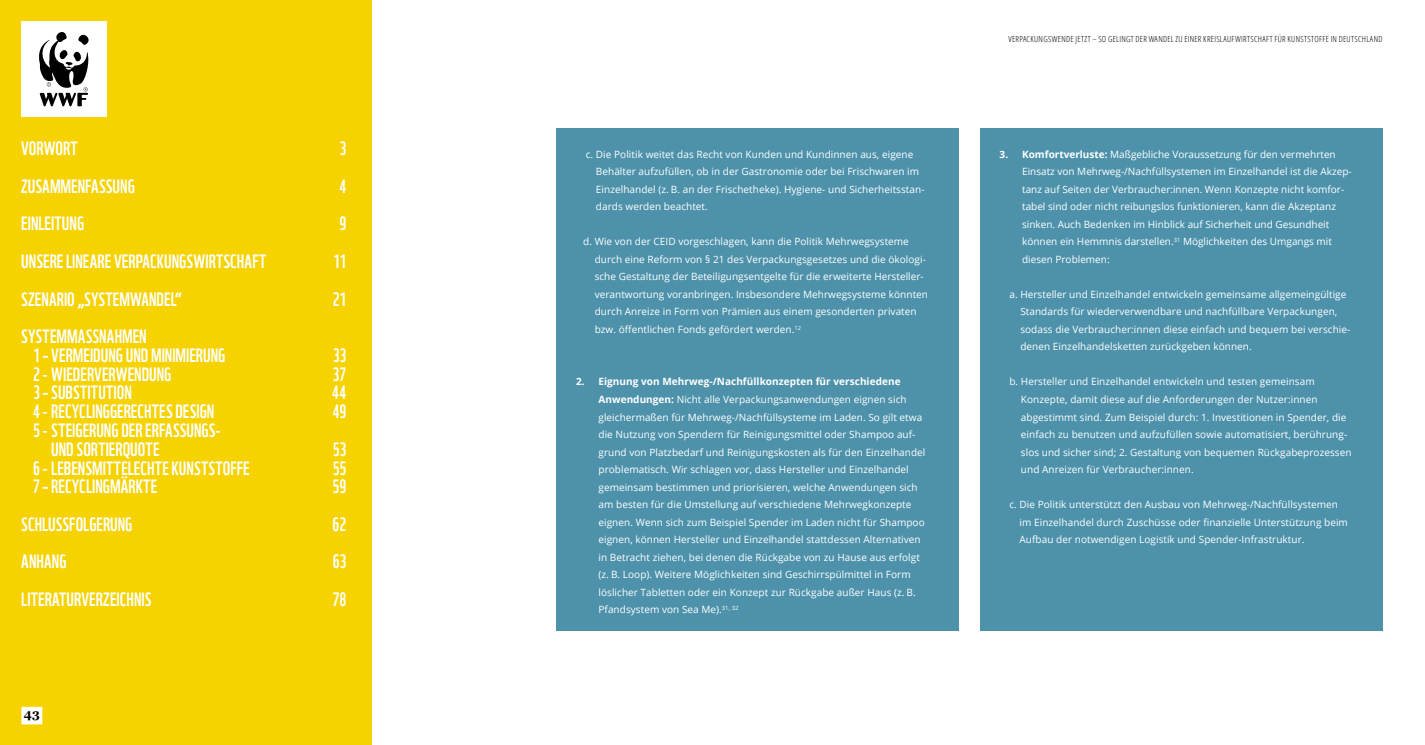
<style>
.page{position:relative;width:1425px;height:745px;background:#fff}
.page>*{position:absolute;margin:0;border:0;box-sizing:border-box;transform-origin:0 0}
.t1{font:18.75px/18.8px "WWF";letter-spacing:.005em;color:#fff}
.t2{font:700 12.5px "Georgia";color:#000}
.t3{font:10px/17.5px "Open Sans";letter-spacing:.005em;color:#fff}
.t4{font:300 condensed 8.38px "Open Sans";letter-spacing:.035em;color:#000}
.s1{font-weight:700}
</style>
<div class="page">
<div style="left:0;top:0;width:372px;height:744px;background:#f5d200"></div>
<div style="left:555px;top:128px;width:403px;height:502px;background:#4d92aa"></div>
<div style="left:979px;top:128px;width:403px;height:502px;background:#4d92aa"></div>
<div style="left:21px;top:21px;width:85px;height:96px;background:#fff"></div>
<svg style="left:39px;top:32px;width:50px;height:74px"></svg>
<div style="left:21px;top:706px;width:21px;height:18px;background:#fff"></div>
<h1 class="t1" style="left:21px;top:137px;width:58px">VORWORT</h1>
<h1 class="t1" style="left:339px;top:137px;width:8px">3</h1>
<h1 class="t1" style="left:21px;top:175px;width:115px">ZUSAMMENFASSUNG</h1>
<h1 class="t1" style="left:339px;top:175px;width:8px">4</h1>
<h1 class="t1" style="left:21px;top:212px;width:64px">EINLEITUNG</h1>
<h1 class="t1" style="left:339px;top:212px;width:8px">9</h1>
<h1 class="t1" style="left:21px;top:250px;width:246px">UNSERE LINEARE VERPACKUNGSWIRTSCHAFT</h1>
<h1 class="t1" style="left:333px;top:250px;width:15px">11</h1>
<h1 class="t1" style="left:21px;top:287px;width:162px">SZENARIO „SYSTEMWANDEL“</h1>
<h1 class="t1" style="left:333px;top:287px;width:15px">21</h1>
<h1 class="t1" style="left:33px;top:325px;width:194px;text-indent:-12px">SYSTEMMASSNAHMEN<br>1 – VERMEIDUNG UND MINIMIERUNG</h1>
<h1 class="t1" style="left:333px;top:344px;width:15px">33</h1>
<h1 class="t1" style="left:33px;top:362px;width:140px">2 - WIEDERVERWENDUNG</h1>
<h1 class="t1" style="left:332px;top:362px;width:15px">37</h1>
<h1 class="t1" style="left:33px;top:381px;width:100px">3 –SUBSTITUTION</h1>
<h1 class="t1" style="left:332px;top:381px;width:16px">44</h1>
<h1 class="t1" style="left:33px;top:400px;width:183px">4 - RECYCLINGGERECHTES DESIGN</h1>
<h1 class="t1" style="left:333px;top:400px;width:15px">49</h1>
<h1 class="t1" style="left:51px;top:419px;width:171px;text-indent:-18px">5 - STEIGERUNG DER ERFASSUNGS-<br>UND SORTIERQUOTE</h1>
<h1 class="t1" style="left:333px;top:437px;width:15px">53</h1>
<h1 class="t1" style="left:33px;top:456px;width:218px">6 - LEBENSMITTELECHTE KUNSTSTOFFE</h1>
<h1 class="t1" style="left:333px;top:456px;width:15px">55</h1>
<h1 class="t1" style="left:33px;top:475px;width:126px">7 – RECYCLINGMÄRKTE</h1>
<h1 class="t1" style="left:332px;top:475px;width:15px">59</h1>
<h1 class="t1" style="left:21px;top:512px;width:113px">SCHLUSSFOLGERUNG</h1>
<h1 class="t1" style="left:333px;top:512px;width:15px">62</h1>
<h1 class="t1" style="left:21px;top:550px;width:47px">ANHANG</h1>
<h1 class="t1" style="left:333px;top:550px;width:15px">63</h1>
<h1 class="t1" style="left:21px;top:587px;width:132px">LITERATURVERZEICHNIS</h1>
<h1 class="t1" style="left:333px;top:587px;width:15px">78</h1>
<p class="t2" style="left:24px;top:704px;width:17px">43</p>
<p class="t3" style="left:596px;top:145px;width:330px;text-indent:-10px">c. Die Politik weitet das Recht von Kunden und Kundinnen aus, eigene Behälter aufzufüllen, ob in der Gastronomie oder bei Frischwaren im Einzelhandel (z. B. an der Frischetheke). Hygiene- und Sicherheitsstan&shy;dards werden beachtet.</p>
<p class="t3" style="left:594px;top:232px;width:335px;text-indent:-12px">d. Wie von der CEID vorgeschlagen, kann die Politik Mehrwegsysteme durch eine Reform von § 21 des Verpackungsgesetzes und die ökologi&shy;sche Gestaltung der Beteiligungsentgelte für die erweiterte Hersteller&shy;verantwortung voranbringen. Insbesondere Mehrwegsysteme könnten durch Anreize in Form von Prämien aus einem gesonderten privaten bzw. öffentlichen Fonds gefördert werden.<sup>12</sup></p>
<p class="t3" style="left:598px;top:372px;width:328px;text-indent:-22px"><span class="s1">2. Eignung von Mehrweg-/Nachfüllkonzepten für verschiedene Anwendungen:</span> Nicht alle Verpackungsanwendungen eignen sich gleichermaßen für Mehrweg-/Nachfüllsysteme im Laden. So gilt etwa die Nutzung von Spendern für Reinigungsmittel oder Shampoo auf&shy;grund von Platzbedarf und Reinigungskosten als für den Einzelhandel problematisch. Wir schlagen vor, dass Hersteller und Einzelhandel gemeinsam bestimmen und priorisieren, welche Anwendungen sich am besten für die Umstellung auf verschiedene Mehrwegkonzepte eignen. Wenn sich zum Beispiel Spender im Laden nicht für Shampoo eignen, können Hersteller und Einzelhandel stattdessen Alternativen in Betracht ziehen, bei denen die Rückgabe von zu Hause aus erfolgt (z. B. Loop). Weitere Möglichkeiten sind Geschirrspülmittel in Form löslicher Tabletten oder ein Konzept zur Rückgabe außer Haus (z. B.<br>Pfandsystem von Sea Me).<sup>31,</sup> <sup>32</sup></p>
<p class="t4" style="left:1008px;top:34px;width:375px">VERPACKUNGSWENDE JETZT – SO GELINGT DER WANDEL ZU EINER KREISLAUFWIRTSCHAFT FÜR KUNSTSTOFFE IN DEUTSCHLAND</p>
<p class="t3" style="left:1022px;top:145px;width:331px;text-indent:-22px"><span class="s1">3. Komfortverluste:</span> Maßgebliche Voraussetzung für den vermehrten Einsatz von Mehrweg-/Nachfüllsystemen im Einzelhandel ist die Akzep&shy;tanz auf Seiten der Verbraucher:innen. Wenn Konzepte nicht komfor&shy;tabel sind oder nicht reibungslos funktionieren, kann die Akzeptanz sinken. Auch Bedenken im Hinblick auf Sicherheit und Gesundheit können ein Hemmnis darstellen.<sup>31</sup> Möglichkeiten des Umgangs mit diesen Problemen:</p>
<p class="t3" style="left:1020px;top:285px;width:331px;text-indent:-11px">a. Hersteller und Einzelhandel entwickeln gemeinsame allgemeingültige Standards für wiederverwendbare und nachfüllbare Verpackungen, sodass die Verbraucher:innen diese einfach und bequem bei verschie&shy;denen Einzelhandelsketten zurückgeben können.</p>
<p class="t3" style="left:1021px;top:372px;width:332px;text-indent:-12px">b. Hersteller und Einzelhandel entwickeln und testen gemeinsam Konzepte, damit diese auf die Anforderungen der Nutzer:innen abgestimmt sind. Zum Beispiel durch: 1. Investitionen in Spender, die einfach zu benutzen und aufzufüllen sowie automatisiert, berührung&shy;slos und sicher sind; 2. Gestaltung von bequemen Rückgabeprozessen und Anreizen für Verbraucher:innen.</p>
<p class="t3" style="left:1019px;top:495px;width:330px;text-indent:-10px">c. Die Politik unterstützt den Ausbau von Mehrweg-/Nachfüllsystemen im Einzelhandel durch Zuschüsse oder finanzielle Unterstützung beim<br>Aufbau der notwendigen Logistik und Spender-Infrastruktur.</p>
</div>
